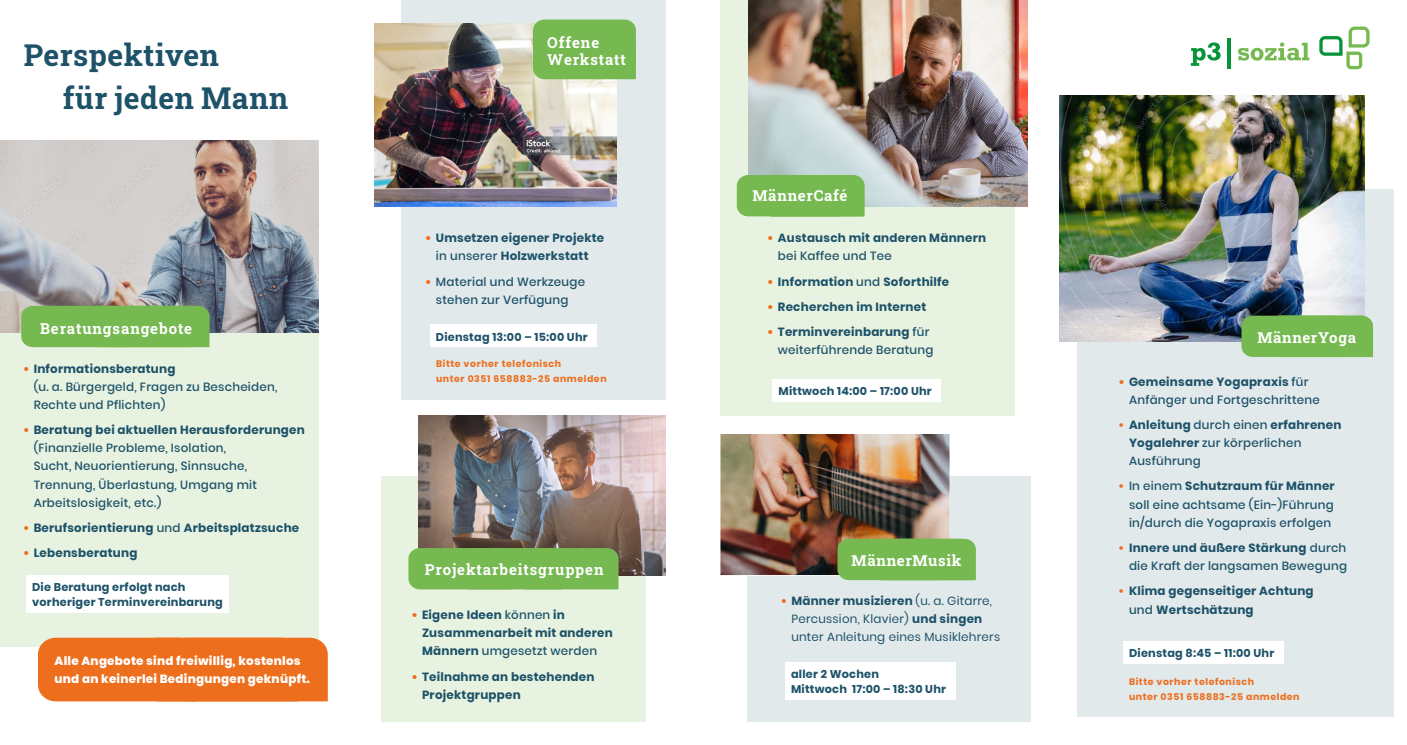
<style>
.page{position:relative;width:1407px;height:745px;background:#fff}
.page>*{position:absolute;margin:0;border:0;box-sizing:border-box;transform-origin:0 0}
.t1{font:700 30px/43.1px "Roboto Slab";letter-spacing:.02em;color:#1d5269}
.t2{font:700 15px/17.5px "Roboto Slab";letter-spacing:.055em;color:#fff}
.t3{font:500 11.88px/18.1px "Poppins";letter-spacing:.02em;color:#1d5269}
.t4{font:700 11.88px/18.1px "Poppins";letter-spacing:.02em;color:#1d5269}
.t5{font:11.88px/18.1px "Poppins";letter-spacing:.02em;color:#1d5269}
.t6{font:800 11.88px/18.1px "Poppins";letter-spacing:.02em;color:#fff}
.t7{font:700 11.25px/15px "Poppins";letter-spacing:.02em;color:#1d5269}
.t8{font:700 9.38px/15px "Poppins";letter-spacing:.06em;color:#ed6e1c}
.s1{font-weight:900;color:#ed6e1c}
.s2{font-weight:700}
.s3{font-weight:500}
.s4{font-weight:700;color:#ed6e1c}
.s5{color:#ed6e1c}
</style>
<div class="page">
<div style="left:747px;top:476px;width:284px;height:245px;background:#e2e9eb"></div>
<div style="left:0;top:141px;width:319px;height:504px;background:#e8f2e0"></div>
<div style="left:720px;top:0;width:295px;height:415px;background:#e8f2e0"></div>
<div style="left:401px;top:0;width:264px;height:399px;background:#e2e9eb"></div>
<div style="left:1077px;top:189px;width:316px;height:527px;background:#e2e9eb"></div>
<div style="left:381px;top:476px;width:264px;height:245px;background:#e8f2e0"></div>
<img style="left:748px;top:0;width:280px;height:207px">
<img style="left:0;top:140px;width:319px;height:192px">
<img style="left:419px;top:415px;width:246px;height:159px">
<img style="left:720px;top:434px;width:229px;height:140px">
<div style="left:26px;top:575px;width:203px;height:37px;background:#fff"></div>
<div style="left:430px;top:324px;width:166px;height:23px;background:#fff"></div>
<div style="left:1123px;top:640px;width:160px;height:23px;background:#fff"></div>
<div style="left:785px;top:661px;width:170px;height:38px;background:#fff"></div>
<div style="left:772px;top:378px;width:169px;height:23px;background:#fff"></div>
<img style="left:1059px;top:96px;width:305px;height:245px">
<svg style="left:1238px;top:42px;width:71px;height:19px"></svg>
<hr style="left:1228px;top:38px;width:3px;height:30px;background:#079539">
<svg style="left:1191px;top:42px;width:29px;height:24px"></svg>
<svg style="left:1319px;top:27px;width:50px;height:42px"></svg>
<div style="left:38px;top:637px;width:290px;height:64px;background:#ed6e1c"></div>
<div style="left:21px;top:305px;width:188px;height:42px;background:#75b950"></div>
<div style="left:408px;top:547px;width:210px;height:42px;background:#75b950"></div>
<div style="left:737px;top:175px;width:127px;height:41px;background:#75b950"></div>
<div style="left:837px;top:538px;width:139px;height:41px;background:#75b950"></div>
<div style="left:1241px;top:315px;width:132px;height:42px;background:#75b950"></div>
<img style="left:374px;top:24px;width:243px;height:182px">
<div style="left:533px;top:19px;width:103px;height:60px;background:#75b950"></div>
<h1 class="t1" style="left:63px;top:33px;width:227px;text-indent:-39px">Perspektiven<br>für jeden Mann</h1>
<p class="t2" style="left:40px;top:319px;width:153px">Beratungsangebote</p>
<p class="t3" style="left:34px;top:359px;width:245px;text-indent:-11px"><span class="s1">•</span> <span class="s2">Informationsberatung<br></span>(u. a. Bürgergeld, Fragen zu Bescheiden,<br>Rechte und Pflichten)</p>
<p class="t3" style="left:34px;top:420px;width:273px;text-indent:-11px"><span class="s1">•</span> <span class="s2">Beratung bei aktuellen Herausforderungen </span>(Finanzielle Probleme, Isolation,<br>Sucht, Neuorientierung, Sinnsuche, Trennung, Überlastung, Umgang mit Arbeitslosigkeit, etc.)</p>
<p class="t4" style="left:23px;top:518px;width:278px"><span class="s1">•</span> Berufsorientierung <span class="s3">und</span> Arbeitsplatzsuche</p>
<p class="t4" style="left:23px;top:543px;width:116px"><span class="s1">•</span> Lebensberatung</p>
<p class="t7" style="left:32px;top:579px;width:192px">Die Beratung erfolgt nach vorheriger Terminvereinbarung</p>
<p class="t6" style="left:55px;top:651px;width:257px">Alle Angebote sind freiwillig, kostenlos und an keinerlei Bedingungen geknüpft.</p>
<p class="t2" style="left:547px;top:33px;width:80px">Offene<br>Werkstatt</p>
<p class="t4" style="left:425px;top:229px;width:181px;text-align:center"><span class="s1">•</span> Umsetzen eigener Projekte <span class="s3">in unserer</span> Holzwerkstatt</p>
<p class="t3" style="left:425px;top:272px;width:161px;text-align:center"><span class="s1">•</span> Material und Werkzeuge stehen zur Verfügung</p>
<p class="t7" style="left:436px;top:329px;width:153px">Dienstag 13:00 – 15:00 Uhr</p>
<p class="t8" style="left:436px;top:356px;width:172px">Bitte vorher telefonisch<br>unter 0351 658883-25 anmelden</p>
<p class="t2" style="left:425px;top:560px;width:180px">Projektarbeitsgruppen</p>
<p class="t4" style="left:422px;top:605px;width:192px;text-indent:-11px"><span class="s1">•</span> Eigene Ideen <span class="s3">können</span> in<br>Zusammenarbeit mit anderen<br>Männern <span class="s3">umgesetzt werden</span></p>
<p class="t4" style="left:422px;top:667px;width:174px;text-indent:-11px"><span class="s1">•</span> Teilnahme an bestehenden<br>Projektgruppen</p>
<p class="t2" style="left:752px;top:186px;width:97px">MännerCafé</p>
<p class="t4" style="left:778px;top:229px;width:210px;text-indent:-11px"><span class="s1">•</span> Austausch mit anderen Männern <span class="s3">bei Kaffee und Tee</span></p>
<p class="t4" style="left:767px;top:272px;width:183px"><span class="s1">•</span> Information <span class="s3">und</span> Soforthilfe</p>
<p class="t4" style="left:767px;top:297px;width:160px"><span class="s1">•</span> Recherchen im Internet</p>
<p class="t3" style="left:778px;top:322px;width:157px;text-indent:-11px"><span class="s1">•</span> <span class="s2">Terminvereinbarung</span> für weiterführende Beratung</p>
<p class="t7" style="left:778px;top:383px;width:155px">Mittwoch 14:00 – 17:00 Uhr</p>
<p class="t2" style="left:851px;top:551px;width:111px">MännerMusik</p>
<p class="t5" style="left:791px;top:591px;width:210px;text-indent:-11px"><span class="s1">•</span> <span class="s2">Männer musizieren</span> (u. a. Gitarre,<br>Percussion, Klavier) <span class="s2">und singen </span>unter Anleitung eines Musiklehrers</p>
<p class="t7" style="left:791px;top:666px;width:156px">aller 2 Wochen<br>Mittwoch 17:00 – 18:30 Uhr</p>
<p class="t2" style="left:1257px;top:328px;width:100px">MännerYoga</p>
<p class="t3" style="left:1129px;top:372px;width:192px;text-indent:-11px"><span class="s1">•</span> <span class="s2">Gemeinsame Yogapraxis</span> für<br>Anfänger und Fortgeschrittene</p>
<p class="t3" style="left:1129px;top:415px;width:214px;text-indent:-11px"><span class="s4">•</span> <span class="s2">Anleitung</span> durch einen <span class="s2">erfahrenen<br>Yogalehrer</span> zur körperlichen<br>Ausführung</p>
<p class="t3" style="left:1129px;top:477px;width:207px;text-align:justify;text-indent:-11px"><span class="s4">•</span> In einem <span class="s2">Schutzraum für Männer </span>soll eine achtsame (Ein-)Führung in/durch die Yogapraxis erfolgen</p>
<p class="t3" style="left:1118px;top:538px;width:230px;text-align:right"><span class="s4">•</span> <span class="s2">Innere und äußere Stärkung</span> durch die Kraft der langsamen Bewegung</p>
<p class="t4" style="left:1129px;top:581px;width:186px;text-indent:-11px"><span class="s5">•</span> Klima gegenseitiger Achtung <span class="s3">und</span> Wertschätzung</p>
<p class="t7" style="left:1129px;top:645px;width:147px">Dienstag 8:45 – 11:00 Uhr</p>
<p class="t8" style="left:1129px;top:673px;width:172px">Bitte vorher telefonisch<br>unter 0351 658883-25 anmelden</p>
</div>
